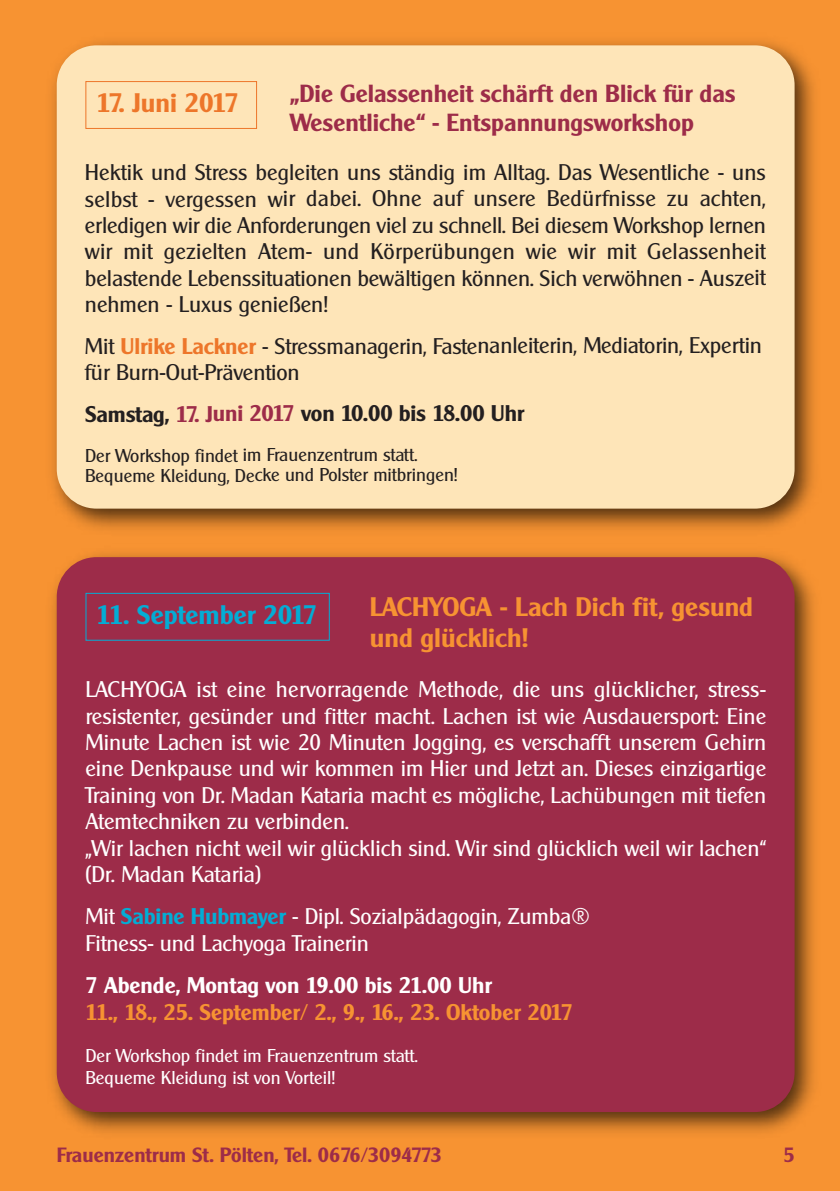
<style>
.page{position:relative;width:840px;height:1191px;background:#fff}
.page>*{position:absolute;margin:0;border:0;box-sizing:border-box;transform-origin:0 0}
.t1{font:700 26px/31.2px "Alexander Becker";color:#f79332}
.t2{font:700 26px "Alexander Becker";color:#03add5}
.t3{font:700 26px "Alexander Becker";color:#ed762a}
.t4{font:700 24px/28.8px "Alexander Becker";color:#9d2c49}
.t5{font:22px/26.4px "Alexander Becker";color:#fff}
.t6{font:22px/26.4px "Alexander Becker";letter-spacing:-.005em;color:#231f20;text-align:justify}
.t7{font:700 22px "Alexander Becker";color:#f79332}
.t8{font:700 22px "Alexander Becker";letter-spacing:-.005em;color:#231f20}
.t9{font:700 22px "Alexander Becker";color:#fff}
.t10{font:700 20px "Alexander Becker";color:#9d2c49}
.t11{font:18px/20px "Alexander Becker";color:#231f20}
.t12{font:18px/21.6px "Alexander Becker";color:#fff}
.s1{font-weight:700;color:#ed762a}
.s2{color:#9d2c49}
.s3{font-weight:700;color:#03add5}
</style>
<div class="page">
<div style="left:0;top:0;width:839px;height:1191px;background:#f79332"></div>
<img style="left:51px;top:553px;width:764px;height:580px">
<div style="left:57px;top:557px;width:737px;height:555px;background:#9d2c49;border-radius:40px"></div>
<img style="left:51px;top:40px;width:764px;height:490px">
<div style="left:57px;top:45px;width:737px;height:463px;background:#fee5b8;border-radius:40px"></div>
<div style="left:85px;top:81px;width:172px;height:48px;border:1px solid #ed762a"></div>
<div style="left:85px;top:593px;width:244px;height:47px;border:1px solid #03add5"></div>
<p class="t3" style="left:96px;top:87px;width:144px">17. Juni 2017</p>
<p class="t4" style="left:290px;top:79px;width:447px">„Die Gelassenheit schärft den Blick für das<br>Wesentliche“ - Entspannungsworkshop</p>
<p class="t6" style="left:85px;top:159px;width:682px">Hektik und Stress begleiten uns ständig im Alltag. Das Wesentliche - uns selbst - vergessen wir dabei. Ohne auf unsere Bedürfnisse zu achten, erledigen wir die Anforderungen viel zu schnell. Bei diesem Workshop lernen wir mit gezielten Atem- und Körperübungen wie wir mit Gelassenheit belastende Lebenssituationen bewältigen können. Sich verwöhnen - Auszeit nehmen - Luxus genießen!</p>
<p class="t6" style="left:85px;top:332px;width:678px">Mit <span class="s1">Ulrike Lackner</span> - Stressmanagerin, Fastenanleiterin, Mediatorin, Expertin für Burn-Out-Prävention</p>
<p class="t8" style="left:85px;top:400px;width:441px">Samstag, <span class="s2">17. Juni 2017</span> von 10.00 bis 18.00 Uhr</p>
<p class="t11" style="left:85px;top:445px;width:374px">Der Workshop findet im Frauenzentrum statt.<br>Bequeme Kleidung, Decke und Polster mitbringen!</p>
<p class="t2" style="left:96px;top:599px;width:222px">11. September 2017</p>
<p class="t1" style="left:369px;top:591px;width:384px">LACHYOGA - Lach Dich fit, gesund und glücklich!</p>
<p class="t5" style="left:85px;top:676px;width:682px">LACHYOGA ist eine hervorragende Methode, die uns glücklicher, stress&shy;resistenter, gesünder und fitter macht. Lachen ist wie Ausdauersport: Eine Minute Lachen ist wie 20 Minuten Jogging, es verschafft unserem Gehirn eine Denkpause und wir kommen im Hier und Jetzt an. Dieses einzigartige Training von Dr. Madan Kataria macht es mögliche, Lachübungen mit tiefen Atemtechniken zu verbinden.<br>„Wir lachen nicht weil wir glücklich sind. Wir sind glücklich weil wir lachen“ (Dr. Madan Kataria)</p>
<p class="t5" style="left:85px;top:903px;width:506px">Mit <span class="s3">Sabine Hubmayer</span> - Dipl. Sozialpädagogin, Zumba®<br>Fitness- und Lachyoga Trainerin</p>
<p class="t9" style="left:85px;top:972px;width:408px">7 Abende, Montag von 19.00 bis 21.00 Uhr</p>
<p class="t7" style="left:85px;top:998px;width:489px">11., 18., 25. September/ 2., 9., 16., 23. Oktober 2017</p>
<p class="t12" style="left:85px;top:1045px;width:334px">Der Workshop findet im Frauenzentrum statt.<br>Bequeme Kleidung ist von Vorteil!</p>
<p class="t10" style="left:57px;top:1143px;width:386px">Frauenzentrum St. Pölten, Tel. 0676/3094773</p>
<p class="t10" style="left:783px;top:1143px;width:13px">5</p>
</div>
